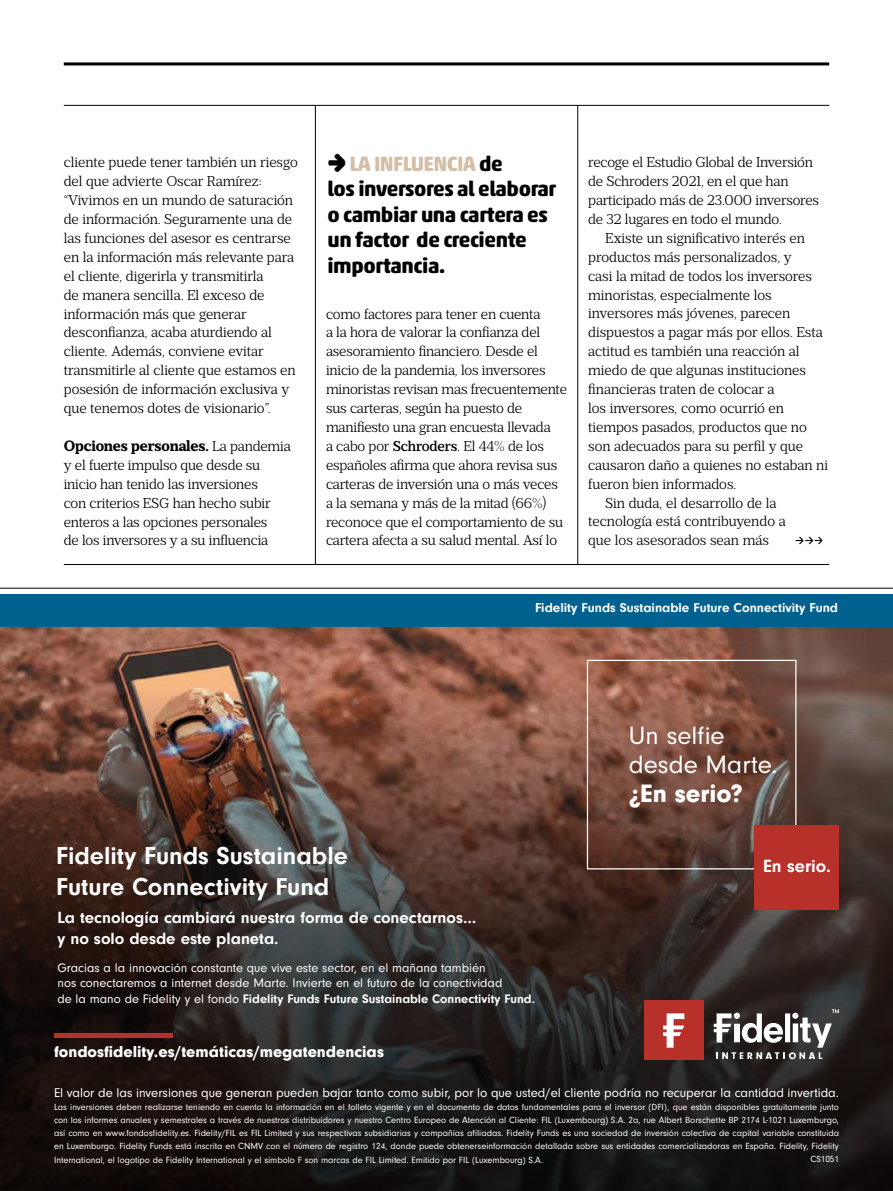
<style>
.page{position:relative;width:893px;height:1191px;background:#fff}
.page>*{position:absolute;margin:0;border:0;box-sizing:border-box;transform-origin:0 0}
.t1{font:26.1px/29px "Neuzeit Gro";color:#fff}
.t2{font:900 26.1px "Neuzeit Gro";color:#fff}
.t3{font:700 25.5px/30.6px "Neuzeit Gro";color:#fff}
.t4{font:700 21px/25.5px "Akko Rounded Pro";letter-spacing:-.02em;color:#000}
.t5{font:700 18.45px "Neuzeit Gro";color:#fff}
.t6{font:700 16.8px/20.7px "Neuzeit Gro";color:#fff}
.t7{font:900 16.5px "Neuzeit Gro";color:#fff}
.t8{font:700 15px "Prumo Slab";letter-spacing:-.01em;color:#000}
.t9{font:15px "Akko Rounded Pro";color:#000}
.t10{font:300 14.25px/18.9px "Prumo Slab";letter-spacing:-.005em;color:#000}
.t11{font:700 13.5px "Neuzeit Gro";color:#fff}
.t12{font:13.2px "Neuzeit Gro";color:#fff}
.t13{font:12.9px/15.5px "Neuzeit Gro";color:#fff}
.t14{font:9.3px/13.2px "Neuzeit Gro";color:#fff;text-align:justify}
.s1{font-weight:300;font-size:14.25px}
.s2{font-weight:900;font-size:27px}
.s3{color:#d4bea7}
.s4{font-weight:500}
.s5{font-weight:700}
</style>
<div class="page">
<hr style="left:64px;top:105px;width:765px;height:1px;background:#000">
<hr style="left:64px;top:62px;width:765px;height:3px;background:#000">
<hr style="left:315px;top:105px;width:1px;height:459px;background:#000">
<hr style="left:577px;top:105px;width:1px;height:459px;background:#000">
<hr style="left:64px;top:564px;width:765px;height:1px;background:#000">
<hr style="left:0;top:588px;width:893px;height:1px;background:#000">
<img style="left:0;top:627px;width:893px;height:59px">
<svg style="left:0;top:686px;width:893px;height:505px;background:#3f2e29"></svg>
<div style="left:0;top:594px;width:893px;height:33px;background:#00618f"></div>
<div style="left:587px;top:660px;width:209px;height:209px;border:1px solid #fff"></div>
<div style="left:755px;top:825px;width:84px;height:85px;background:#b7302a"></div>
<hr style="left:54px;top:1033px;width:119px;height:4px;background:#b7302a">
<div style="left:644px;top:1000px;width:59px;height:59px;background:#b7302a"></div>
<svg style="left:663px;top:1013px;width:21px;height:34px"></svg>
<svg style="left:714px;top:1009px;width:125px;height:50px"></svg>
<p class="t10" style="left:64px;top:153px;width:236px">cliente puede tener también un riesgo del que advierte Oscar Ramírez: “Vivimos en un mundo de saturación de información. Seguramente una de las funciones del asesor es centrarse en la información más relevante para el cliente, digerirla y transmitirla<br>de manera sencilla. El exceso de información más que generar desconfianza, acaba aturdiendo al cliente. Además, conviene evitar transmitirle al cliente que estamos en posesión de información exclusiva y que tenemos dotes de visionario”.</p>
<p class="t8" style="left:64px;top:437px;width:228px">Opciones personales. <span class="s1">La pandemia</span></p>
<p class="t10" style="left:64px;top:455px;width:208px">y el fuerte impulso que desde su inicio han tenido las inversiones con criterios ESG han hecho subir enteros a las opciones personales de los inversores y a su influencia</p>
<h3 class="t4" style="left:327px;top:151px;width:230px"><span class="s2">→</span> <span class="s3">LA INFLUENCIA</span> de<br>los inversores al elaborar o cambiar una cartera es un factor de creciente importancia.</h3>
<p class="t10" style="left:326px;top:304px;width:242px">como factores para tener en cuenta<br>a la hora de valorar la confianza del asesoramiento financiero. Desde el inicio de la pandemia, los inversores minoristas revisan mas frecuentemente sus carteras, según ha puesto de manifiesto una gran encuesta llevada<br>a cabo por <span class="s4">Schroders</span>. El 44% de los españoles afirma que ahora revisa sus carteras de inversión una o más veces a la semana y más de la mitad (66%) reconoce que el comportamiento de su cartera afecta a su salud mental. Así lo</p>
<p class="t10" style="left:588px;top:153px;width:232px">recoge el Estudio Global de Inversión de Schroders 2021, en el que han participado más de 23.000 inversores de 32 lugares en todo el mundo.</p>
<p class="t10" style="left:605px;top:229px;width:201px">Existe un significativo interés en</p>
<p class="t10" style="left:588px;top:247px;width:205px">productos más personalizados, y</p>
<p class="t10" style="left:588px;top:266px;width:225px">casi la mitad de todos los inversores</p>
<p class="t10" style="left:588px;top:285px;width:185px">minoristas, especialmente los</p>
<p class="t10" style="left:588px;top:304px;width:204px">inversores más jóvenes, parecen</p>
<p class="t10" style="left:588px;top:323px;width:236px">dispuestos a pagar más por ellos. Esta</p>
<p class="t10" style="left:588px;top:342px;width:213px">actitud es también una reacción al</p>
<p class="t10" style="left:588px;top:361px;width:219px">miedo de que algunas instituciones</p>
<p class="t10" style="left:588px;top:380px;width:188px">financieras traten de colocar a</p>
<p class="t10" style="left:588px;top:399px;width:197px">los inversores, como ocurrió en</p>
<p class="t10" style="left:588px;top:417px;width:220px">tiempos pasados, productos que no</p>
<p class="t10" style="left:588px;top:436px;width:216px">son adecuados para su perfil y que</p>
<p class="t10" style="left:588px;top:455px;width:241px">causaron daño a quienes no estaban ni</p>
<p class="t10" style="left:588px;top:474px;width:150px">fueron bien informados.</p>
<p class="t10" style="left:605px;top:493px;width:173px">Sin duda, el desarrollo de la</p>
<p class="t10" style="left:588px;top:512px;width:199px">tecnología está contribuyendo a</p>
<p class="t10" style="left:588px;top:531px;width:182px">que los asesorados sean más</p>
<p class="t9" style="left:795px;top:531px;width:29px">→→→</p>
<p class="t11" style="left:535px;top:600px;width:305px">Fidelity Funds Sustainable Future Connectivity Fund</p>
<h1 class="t1" style="left:629px;top:721px;width:150px">Un selfie desde Marte.</h1>
<h1 class="t2" style="left:629px;top:778px;width:115px">¿En serio?</h1>
<h2 class="t3" style="left:56px;top:840px;width:293px">Fidelity Funds Sustainable<br>Future Connectivity Fund</h2>
<p class="t6" style="left:57px;top:907px;width:420px">La tecnología cambiará nuestra forma de conectarnos… y no solo desde este planeta.</p>
<p class="t13" style="left:57px;top:960px;width:479px">Gracias a la innovación constante que vive este sector, en el mañana también<br>nos conectaremos a internet desde Marte. Invierte en el futuro de la conectividad<br>de la mano de Fidelity y el fondo <span class="s5">Fidelity Funds Future Sustainable Connectivity Fund.</span></p>
<p class="t5" style="left:763px;top:856px;width:69px">En serio.</p>
<p class="t7" style="left:54px;top:1042px;width:331px">fondosfidelity.es/temáticas/megatendencias</p>
<p class="t12" style="left:54px;top:1085px;width:786px">El valor de las inversiones que generan pueden bajar tanto como subir, por lo que usted/el cliente podría no recuperar la cantidad invertida.</p>
<p class="t14" style="left:54px;top:1100px;width:787px">Las inversiones deben realizarse teniendo en cuenta la información en el folleto vigente y en el documento de datos fundamentales para el inversor (DFI), que están disponibles gratuitamente junto con los informes anuales y semestrales a través de nuestros distribuidores y nuestro Centro Europeo de Atención al Cliente: FIL (Luxembourg) S.A. 2a, rue Albert Borschette BP 2174 L-1021 Luxemburgo, así como en www.fondosfidelity.es. Fidelity/FIL es FIL Limited y sus respectivas subsidiarias y compañías afiliadas. Fidelity Funds es una sociedad de inversión colectiva de capital variable constituida en Luxemburgo. Fidelity Funds está inscrita en CNMV con el número de registro 124, donde puede obtenerseinformación detallada sobre sus entidades comercializadoras en España. Fidelity, Fidelity International, el logotipo de Fidelity International y el símbolo F son marcas de FIL Limited. Emitido por FIL (Luxembourg) S.A.</p>
<p class="t14" style="left:810px;top:1153px;width:30px">CS1051</p>
</div>
